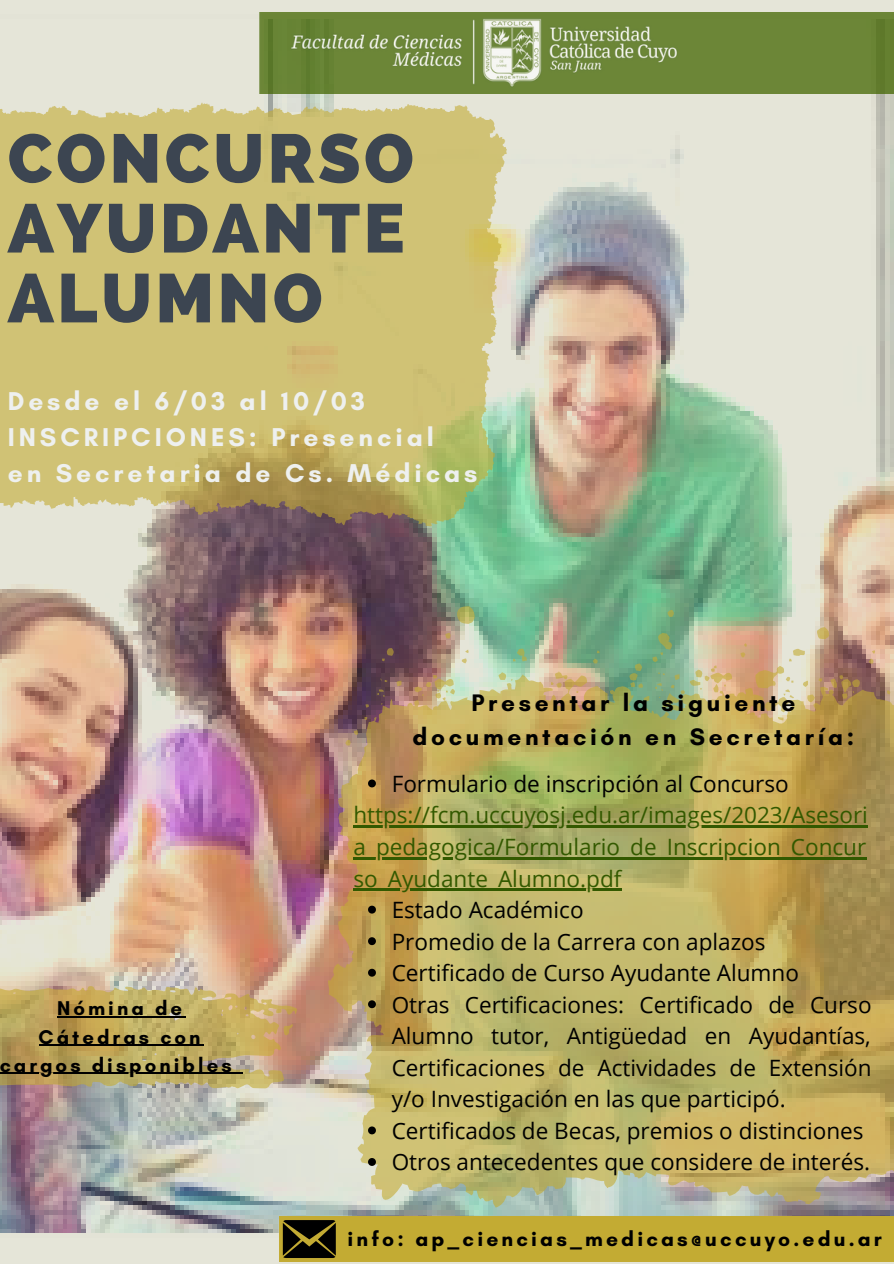
<style>
.page{position:relative;width:894px;height:1264px;background:#fff}
.page>*{position:absolute;margin:0;border:0;box-sizing:border-box;transform-origin:0 0}
.t1{font:800 68.7px/69.8px "Raleway";letter-spacing:.05em;color:#3c4551}
.t2{font:700 26.25px/36px "Glacial Indifference";letter-spacing:.15em;color:#eef0ef}
.t3{font:700 24.3px/33.8px "Glacial Indifference";letter-spacing:.15em;color:#000;text-align:center}
.t4{font:22.5px/31.5px "Open Sans";color:#000}
.t5{font:22.5px/31.5px "Open Sans";color:#335900;text-align:justify}
.t6{font:700 21px "Glacial Indifference";letter-spacing:.15em;color:#000}
.t7{font:700 20.25px/28.2px "Glacial Indifference";letter-spacing:.15em;color:#000;text-align:center}
</style>
<div class="page">
<img style="left:0;top:0;width:893px;height:1263px">
<img style="left:259px;top:12px;width:634px;height:81px">
<div style="left:279px;top:1216px;width:614px;height:44px;background:#c3ab33"></div>
<svg style="left:283px;top:1220px;width:53px;height:37px;background:#231f09"></svg>
<img style="left:328px;top:606px;width:565px;height:601px">
<svg style="left:0;top:103px;width:507px;height:423px;background:#cabe77"></svg>
<svg style="left:368px;top:779px;width:8px;height:8px"></svg>
<svg style="left:368px;top:905px;width:8px;height:8px"></svg>
<svg style="left:368px;top:937px;width:8px;height:8px"></svg>
<svg style="left:368px;top:968px;width:8px;height:8px"></svg>
<svg style="left:368px;top:1000px;width:8px;height:8px"></svg>
<svg style="left:368px;top:1126px;width:8px;height:8px"></svg>
<svg style="left:368px;top:1157px;width:8px;height:8px"></svg>
<hr style="left:353px;top:825px;width:515px;height:3px;background:#335900">
<hr style="left:353px;top:857px;width:514px;height:2px;background:#335900">
<hr style="left:353px;top:888px;width:268px;height:3px;background:#335900">
<svg style="left:0;top:986px;width:298px;height:102px;background:#baa265"></svg>
<h1 class="t1" style="left:8px;top:123px;width:407px">CONCURSO<br>AYUDANTE<br>ALUMNO</h1>
<p class="t2" style="left:8px;top:383px;width:471px">Desde el 6/03 al 10/03<br>INSCRIPCIONES: Presencial<br>en Secretaria de Cs. Médicas</p>
<p class="t3" style="left:412px;top:685px;width:443px">Presentar la siguiente documentación en Secretaría:</p>
<p class="t4" style="left:391px;top:767px;width:398px">Formulario de inscripción al Concurso</p>
<p class="t7" style="left:0;top:994px;width:233px">Nómina de<br>Cátedras con cargos disponibles</p>
<p class="t5" style="left:353px;top:799px;width:516px">https://fcm.uccuyosj.edu.ar/images/2023/Asesori a_pedagogica/Formulario_de_Inscripcion_Concur so_Ayudante_Alumno.pdf</p>
<p class="t4" style="left:391px;top:893px;width:481px">Estado Académico<br>Promedio de la Carrera con aplazos Certificado de Curso Ayudante Alumno<br>Otras Certificaciones: Certificado de Curso Alumno tutor, Antigüedad en Ayudantías, Certificaciones de Actividades de Extensión y/o Investigación en las que participó.<br>Certificados de Becas, premios o distinciones Otros antecedentes que considere de interés.</p>
<p class="t6" style="left:347px;top:1225px;width:535px">info: ap_ciencias_medicas@uccuyo.edu.ar</p>
</div>
